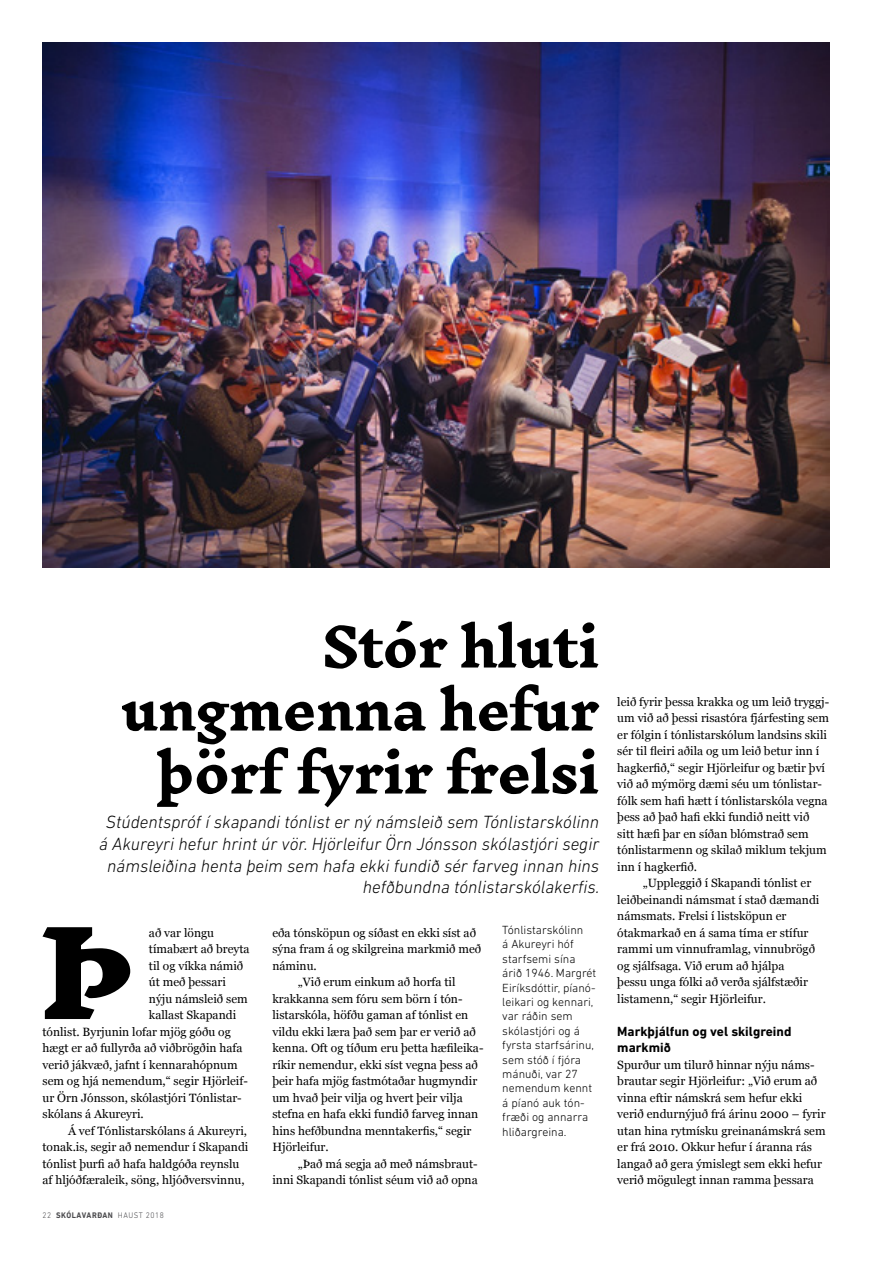
<style>
.page{position:relative;width:893px;height:1263px;background:#fff}
.page>*{position:absolute;margin:0;border:0;box-sizing:border-box;transform-origin:0 0}
.t1{font:900 117px "Inknut Antiqua";color:#000}
.t2{font:700 52.5px/63px "Inknut Antiqua";letter-spacing:-.02em;color:#000;text-align:right}
.t3{font:italic 300 18px/21.8px "DIN Next LT Pro";color:#000;text-align:right}
.t4{font:700 13.5px/16.5px "DIN Next LT Pro";color:#000}
.t5{font:12px/16.5px "Georgia";color:#000}
.t6{font:300 12px/14.4px "DIN Next LT Pro";color:#000}
.t7{font:300 8.25px "DIN Next LT Pro";letter-spacing:.07em;color:#4a4a4d;scale:.93 1}
.s1{font-weight:700}
</style>
<div class="page">
<img style="left:43px;top:43px;width:786px;height:524px">
<h2 class="t2" style="left:121px;top:618px;width:480px">Stór hluti ungmenna hefur þörf fyrir frelsi</h2>
<p class="t3" style="left:99px;top:811px;width:502px">Stúdentspróf í skapandi tónlist er ný námsleið sem Tónlistarskólinn á Akureyri hefur hrint úr vör. Hjörleifur Örn Jónsson skólastjóri segir námsleiðina henta þeim sem hafa ekki fundið sér farveg innan hins hefðbundna tónlistarskólakerfis.</p>
<h1 class="t1" style="left:40px;top:910px;width:93px">Þ</h1>
<p class="t5" style="left:149px;top:924px;width:67px">að var löngu</p>
<p class="t6" style="left:502px;top:922px;width:95px">Tónlistarskólinn<br>á Akureyri hóf starfsemi sína árið 1946. Margrét<br>Eiríksdóttir, píanó&shy;leikari og kennari, var ráðin sem skólastjóri og á fyrsta starfsárinu, sem stóð í fjóra mánuði, var 27 nemendum kennt á píanó auk tón&shy;fræði og annarra hliðargreina.</p>
<p class="t5" style="left:272px;top:924px;width:205px">eða tónsköpun og síðast en ekki síst að</p>
<p class="t5" style="left:272px;top:940px;width:210px">sýna fram á og skilgreina markmið með</p>
<p class="t5" style="left:272px;top:957px;width:46px">náminu.</p>
<p class="t5" style="left:298px;top:973px;width:159px">„Við erum einkum að horfa til</p>
<p class="t5" style="left:272px;top:990px;width:192px">krakkanna sem fóru sem börn í tón-</p>
<p class="t5" style="left:272px;top:1006px;width:197px">listarskóla, höfðu gaman af tónlist en</p>
<p class="t5" style="left:272px;top:1023px;width:205px">vildu ekki læra það sem þar er verið að</p>
<p class="t5" style="left:272px;top:1039px;width:213px">kenna. Oft og tíðum eru þetta hæfileika-</p>
<p class="t5" style="left:272px;top:1056px;width:207px">ríkir nemendur, ekki síst vegna þess að</p>
<p class="t5" style="left:272px;top:1072px;width:206px">þeir hafa mjög fastmótaðar hugmyndir</p>
<p class="t5" style="left:272px;top:1089px;width:192px">um hvað þeir vilja og hvert þeir vilja</p>
<p class="t5" style="left:272px;top:1105px;width:207px">stefna en hafa ekki fundið farveg innan</p>
<p class="t5" style="left:272px;top:1122px;width:201px">hins hefðbundna menntakerfis,“ segir</p>
<p class="t5" style="left:272px;top:1138px;width:58px">Hjörleifur.</p>
<p class="t5" style="left:298px;top:1155px;width:181px">„Það má segja að með námsbraut-</p>
<p class="t5" style="left:272px;top:1171px;width:207px">inni Skapandi tónlist séum við að opna</p>
<p class="t5" style="left:149px;top:940px;width:102px">tímabært að breyta</p>
<p class="t5" style="left:149px;top:957px;width:96px">til og víkka námið</p>
<p class="t5" style="left:149px;top:973px;width:78px">út með þessari</p>
<p class="t5" style="left:149px;top:990px;width:100px">nýju námsleið sem</p>
<p class="t5" style="left:149px;top:1006px;width:89px">kallast Skapandi</p>
<p class="t5" style="left:43px;top:1023px;width:190px">tónlist. Byrjunin lofar mjög góðu og</p>
<p class="t5" style="left:43px;top:1039px;width:201px">hægt er að fullyrða að viðbrögðin hafa</p>
<p class="t5" style="left:43px;top:1056px;width:197px">verið jákvæð, jafnt í kennarahópnum</p>
<p class="t5" style="left:43px;top:1072px;width:207px">sem og hjá nemendum,“ segir Hjörleif-</p>
<p class="t5" style="left:43px;top:1089px;width:201px">ur Örn Jónsson, skólastjóri Tónlistar-</p>
<p class="t5" style="left:43px;top:1105px;width:103px">skólans á Akureyri.</p>
<p class="t5" style="left:68px;top:1122px;width:181px">Á vef Tónlistarskólans á Akureyri,</p>
<p class="t5" style="left:43px;top:1138px;width:207px">tonak.is, segir að nemendur í Skapandi</p>
<p class="t5" style="left:43px;top:1155px;width:198px">tónlist þurfi að hafa haldgóða reynslu</p>
<p class="t5" style="left:43px;top:1171px;width:204px">af hljóðfæraleik, söng, hljóðversvinnu,</p>
<p class="t7" style="left:43px;top:1211px;width:132px">22 <span class="s1">SKÓLAVARÐAN</span> HAUST 2018</p>
<p class="t5" style="left:617px;top:693px;width:213px">leið fyrir þessa krakka og um leið tryggj&shy;um við að þessi risastóra fjárfesting sem er fólgin í tónlistarskólum landsins skili sér til fleiri aðila og um leið betur inn í hagkerfið,“ segir Hjörleifur og bætir því við að mýmörg dæmi séu um tónlistar&shy;fólk sem hafi hætt í tónlistarskóla vegna þess að það hafi ekki fundið neitt við sitt hæfi þar en síðan blómstrað sem tónlistarmenn og skilað miklum tekjum inn í hagkerfið.</p>
<p class="t5" style="left:617px;top:874px;width:204px;text-indent:26px">„Uppleggið í Skapandi tónlist er leiðbeinandi námsmat í stað dæmandi námsmats. Frelsi í listsköpun er ótakmarkað en á sama tíma er stífur rammi um vinnuframlag, vinnubrögð og sjálfsaga. Við erum að hjálpa<br>þessu unga fólki að verða sjálfstæðir listamenn,“ segir Hjörleifur.</p>
<p class="t4" style="left:617px;top:1023px;width:176px">Markþjálfun og vel skilgreind markmið</p>
<p class="t5" style="left:617px;top:1056px;width:210px">Spurður um tilurð hinnar nýju náms&shy;brautar segir Hjörleifur: „Við erum að vinna eftir námskrá sem hefur ekki verið endurnýjuð frá árinu 2000 – fyrir utan hina rytmísku greinanámskrá sem er frá 2010. Okkur hefur í áranna rás langað að gera ýmislegt sem ekki hefur verið mögulegt innan ramma þessara</p>
</div>
